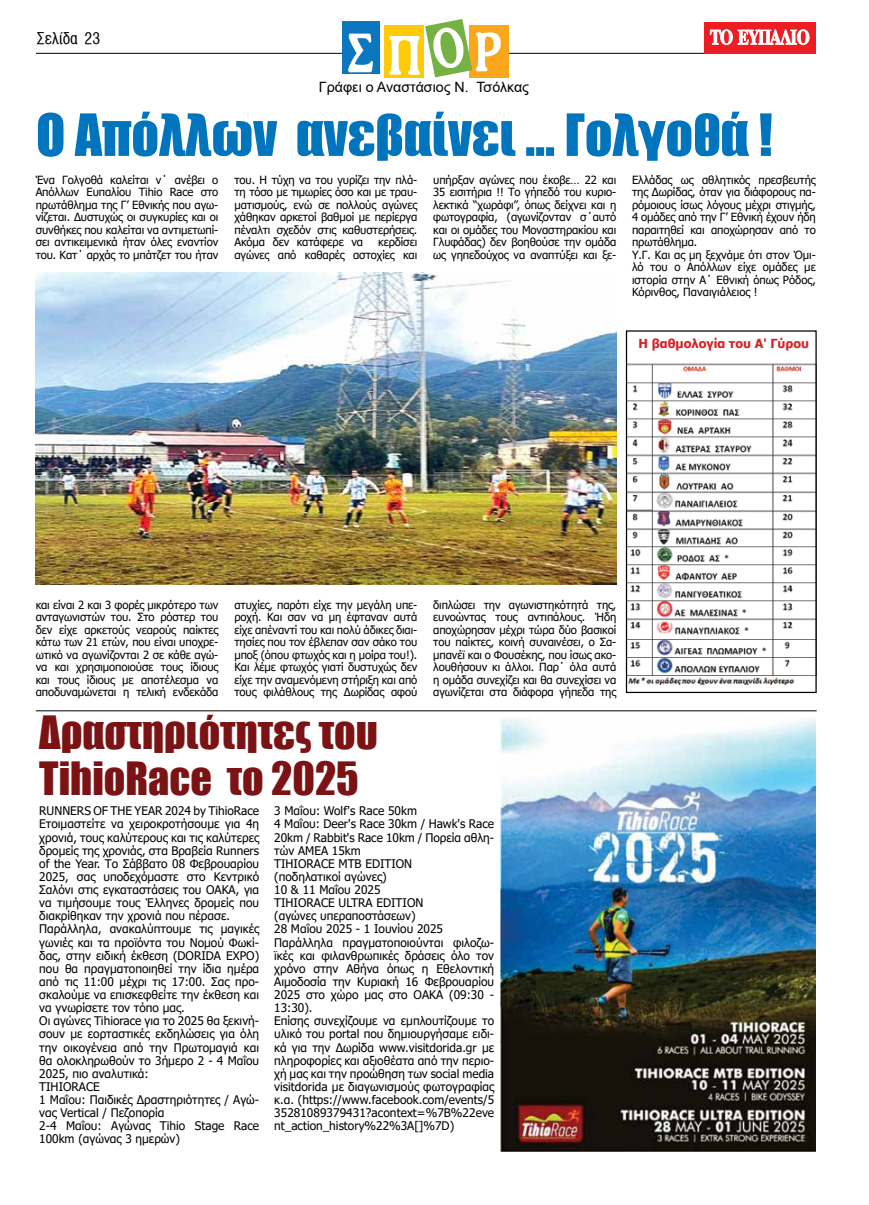
<style>
.page{position:relative;width:869px;height:1205px;background:#fff}
.page>*{position:absolute;margin:0;border:0;box-sizing:border-box;transform-origin:0 0}
.t1{font:53.75px "Impact";color:#0074bc}
.t2{font:42.12px/46px "Impact";color:#7b1315}
.t3{font:16.25px "UB Helvetica Cond";color:#000}
.t4{font:14.25px "Arial";color:#000}
.t5{font:700 12.5px "Tahoma";color:#d2232a}
.t6{font:11.88px/13.1px "Tahoma";color:#000}
.t7{font:11.25px/12.5px "Tahoma";letter-spacing:-.01em;color:#000;text-align:justify}
</style>
<div class="page">
<hr style="left:0;top:53px;width:815px;height:1px;background:#000">
<div style="left:703px;top:22px;width:112px;height:31px;background:#ed1d24"></div>
<svg style="left:703px;top:26px;width:106px;height:19px"></svg>
<div style="left:0;top:51px;width:35px;height:7px;background:#fff"></div>
<div style="left:364px;top:24px;width:134px;height:47px;background:linear-gradient(to bottom,#fff,#fff)"></div>
<div style="left:469px;top:25px;width:39px;height:52px;background:#faa71b"></div>
<div style="left:384px;top:25px;width:40px;height:52px;background:#ffcb09"></div>
<svg style="left:389px;top:36px;width:30px;height:39px"></svg>
<div style="left:342px;top:21px;width:37px;height:52px;background:#0b77be"></div>
<svg style="left:348px;top:34px;width:25px;height:38px"></svg>
<svg style="left:425px;top:19px;width:75px;height:58px"></svg>
<img style="left:35px;top:273px;width:581px;height:311px">
<img style="left:627px;top:359px;width:187px;height:325px">
<div style="left:625px;top:330px;width:191px;height:363px;border:1px solid #000"></div>
<img style="left:500px;top:718px;width:315px;height:434px">
<hr style="left:36px;top:710px;width:780px;height:1px;background:#000">
<h3 class="t3" style="left:37px;top:29px;width:65px">Σελίδα 23</h3>
<p class="t4" style="left:319px;top:77px;width:212px">Γράφει ο Αναστάσιος Ν. Τσόλκας</p>
<h1 class="t1" style="left:36px;top:93px;width:737px">Ο Απόλλων ανεβαίνει … Γολγοθά !</h1>
<p class="t7" style="left:36px;top:174px;width:184px">Ένα Γολγοθά καλείται ν΄ ανέβει ο Απόλλων Ευπαλίου Tihio Race στο πρωτάθλημα της Γ’ Εθνικής που αγω&shy;νίζεται. Δυστυχώς οι συγκυρίες και οι συνθήκες που καλείται να αντιμετωπί&shy;σει αντικειμενικά ήταν όλες εναντίον του. Κατ΄ αρχάς το μπάτζετ του ήταν</p>
<p class="t7" style="left:631px;top:174px;width:185px;text-align:left">Ελλάδας ως αθλητικός πρεσβευτής της Δωρίδας, όταν για διάφορους πα&shy;ρόμοιους ίσως λόγους μέχρι στιγμής,<br>4 ομάδες από την Γ’ Εθνική έχουν ήδη παραιτηθεί και αποχώρησαν από το πρωτάθλημα.<br>Υ.Γ. Και ας μη ξεχνάμε ότι στον Όμι&shy;λό του ο Απόλλων είχε ομάδες με ιστορία στην Α΄ Εθνική όπως Ρόδος,<br>Κόρινθος, Παναιγιάλειος !</p>
<p class="t7" style="left:433px;top:174px;width:184px">υπήρξαν αγώνες που έκοβε… 22 και 35 εισιτήρια !! Το γήπεδό του κυριο&shy;λεκτικά “χωράφι”, όπως δείχνει και η φωτογραφία, (αγωνίζονταν σ΄αυτό και οι ομάδες του Μοναστηρακίου και Γλυφάδας) δεν βοηθούσε την ομάδα ως γηπεδούχος να αναπτύξει και ξε-</p>
<p class="t7" style="left:234px;top:174px;width:184px">του. Η τύχη να του γυρίζει την πλά&shy;τη τόσο με τιμωρίες όσο και με τραυ&shy;ματισμούς, ενώ σε πολλούς αγώνες χάθηκαν αρκετοί βαθμοί με περίεργα πέναλτι σχεδόν στις καθυστερήσεις.<br>Ακόμα δεν κατάφερε να</p>
<p class="t7" style="left:234px;top:236px;width:184px;text-align:right">κερδίσει<br>αγώνες από καθαρές αστοχίες και</p>
<p class="t5" style="left:638px;top:335px;width:172px">Η βαθμολογία του Α' Γύρου</p>
<p class="t7" style="left:36px;top:599px;width:184px">και είναι 2 και 3 φορές μικρότερο των ανταγωνιστών του. Στο ρόστερ του δεν είχε αρκετούς νεαρούς παίκτες κάτω των 21 ετών, που είναι υποχρε&shy;ωτικό να αγωνίζονται 2 σε κάθε αγώ&shy;να και χρησιμοποιούσε τους ίδιους και τους ίδιους με αποτέλεσμα να αποδυναμώνεται η τελική ενδεκάδα</p>
<p class="t7" style="left:234px;top:599px;width:184px">ατυχίες, παρότι είχε την μεγάλη υπε&shy;ροχή. Και σαν να μη έφταναν αυτά είχε απέναντί του και πολύ άδικες διαι&shy;τησίες που τον έβλεπαν σαν σάκο του μποξ (όπου φτωχός και η μοίρα του!).<br>Και λέμε φτωχός γιατί δυστυχώς δεν είχε την αναμενόμενη στήριξη και από τους φιλάθλους της Δωρίδας αφού</p>
<h2 class="t2" style="left:39px;top:708px;width:340px">Δραστηριότητες του<br>TihioRace το 2025</h2>
<p class="t7" style="left:433px;top:599px;width:184px">διπλώσει την αγωνιστηκότητά της, ευνοώντας τους αντιπάλους. Ήδη αποχώρησαν μέχρι τώρα δύο βασικοί του παίκτες, κοινή συναινέσει, ο Σα&shy;μπανέϊ και ο Φουσέκης, που ίσως ακο&shy;λουθήσουν κι άλλοι. Παρ΄ όλα αυτά η ομάδα συνεχίζει και θα συνεχίσει να αγωνίζεται στα διάφορα γήπεδα της</p>
<p class="t6" style="left:39px;top:805px;width:221px">RUNNERS OF THE YEAR 2024 by TihioRace Ετοιμαστείτε να χειροκροτήσουμε για 4η χρονιά, τους καλύτερους και τις καλύτερες δρομείς της χρονιάς, στα Βραβεία Runners of the Year. Το Σάββατο 08 Φεβρουαρίου 2025, σας υποδεχόμαστε στο Κεντρικό Σαλόνι στις εγκαταστάσεις του ΟΑΚΑ, για να τιμήσουμε τους Έλληνες δρομείς που διακρίθηκαν την χρονιά που πέρασε.<br>Παράλληλα, ανακαλύπτουμε τις μαγικές γωνιές και τα προϊόντα του Νομού Φωκί&shy;δας, στην ειδική έκθεση (DORIDA EXPO) που θα πραγματοποιηθεί την ίδια ημέρα από τις 11:00 μέχρι τις 17:00. Σας προ&shy;σκαλούμε να επισκεφθείτε την έκθεση και να γνωρίσετε τον τόπο μας.<br>Οι αγώνες Tihiorace για το 2025 θα ξεκινή&shy;σουν με εορταστικές εκδηλώσεις για όλη την οικογένεια από την Πρωτομαγιά και θα ολοκληρωθούν το 3ήμερο 2 - 4 Μαΐου 2025, πιο αναλυτικά:<br>TIHIORACE<br>1 Μαΐου: Παιδικές Δραστηριότητες / Αγώ&shy;νας Vertical / Πεζοπορία<br>2-4 Μαΐου: Αγώνας Tihio Stage Race 100km (αγώνας 3 ημερών)</p>
<p class="t6" style="left:274px;top:805px;width:221px">3 Μαΐου: Wolf's Race 50km<br>4 Μαΐου: Deer's Race 30km / Hawk's Race<br>20km / Rabbit's Race 10km / Πορεία αθλη&shy;τών ΑΜΕΑ 15km<br>TIHIORACE MTB EDITION<br>(ποδηλατικοί αγώνες)<br>10 &amp; 11 Μαΐου 2025<br>TIHIORACE ULTRA EDITION<br>(αγώνες υπεραποστάσεων)<br>28 Μαΐου 2025 - 1 Ιουνίου 2025<br>Παράλληλα πραγματοποιούνται φιλοζω&shy;ϊκές και φιλανθρωπικές δράσεις όλο τον χρόνο στην Αθήνα όπως η Εθελοντική<br>Αιμοδοσία την Κυριακή 16 Φεβρουαρίου<br>2025 στο χώρο μας στο ΟΑΚΑ (09:30 -<br>13:30).<br>Επίσης συνεχίζουμε να εμπλουτίζουμε το υλικό του portal που δημιουργήσαμε ειδι&shy;κά για την Δωρίδα www.visitdorida.gr με πληροφορίες και αξιοθέατα από την περιο&shy;χή μας και την προώθηση των social media visitdorida με διαγωνισμούς φωτογραφίας κ.α. (https://www.facebook.com/events/5<br>35281089379431?acontext=%7B%22eve nt_action_history%22%3A[]%7D)</p>
</div>
